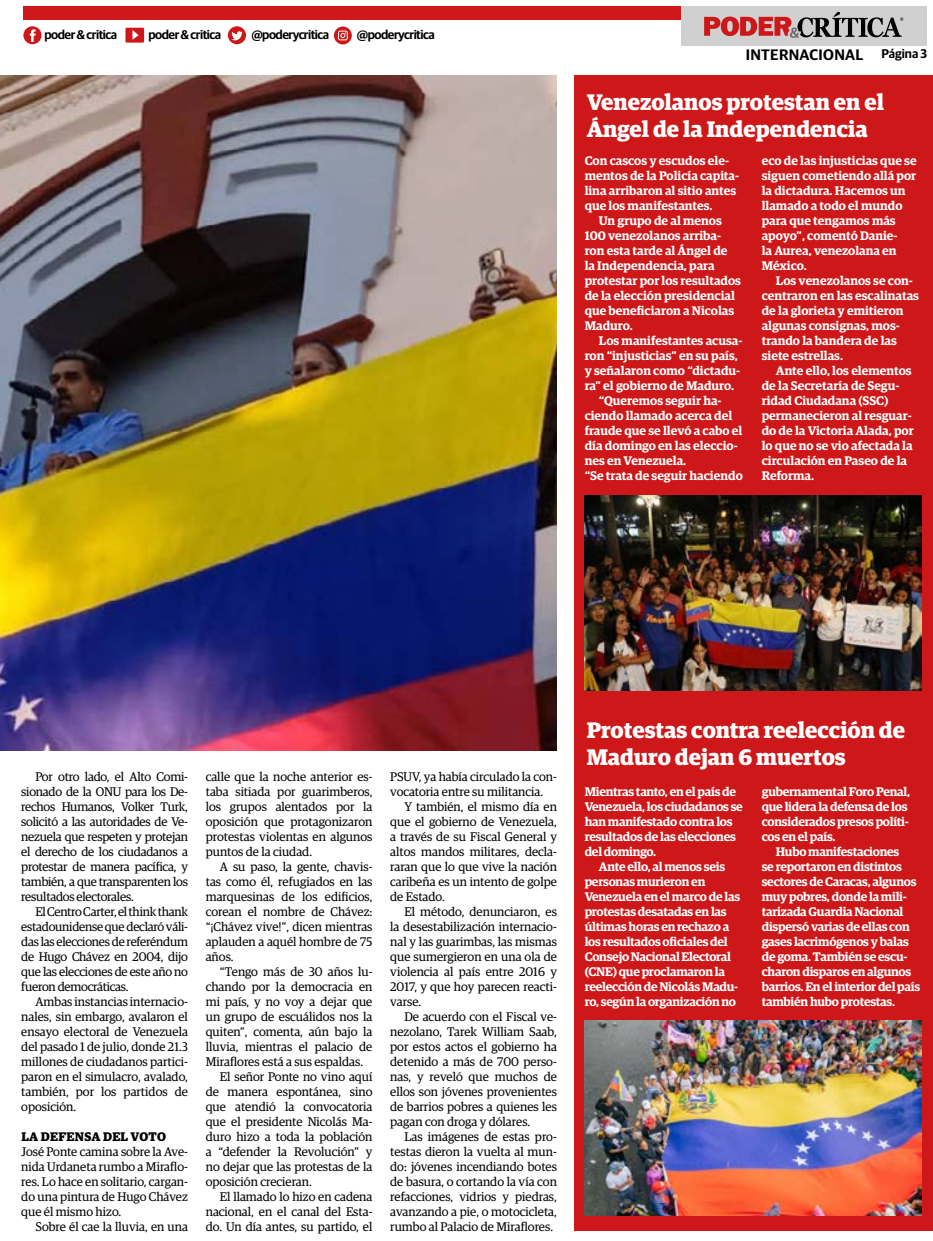
<style>
.page{position:relative;width:933px;height:1241px;background:#fff}
.page>*{position:absolute;margin:0;border:0;box-sizing:border-box;transform-origin:0 0}
.t1{font:700 22.5px/27px "Guardian Egyp";color:#fff}
.t2{font:600 15.25px "Guardian Sans";letter-spacing:.02em;color:#000}
.t3{font:600 12.62px "Guardian Sans";letter-spacing:-.04em;color:#000}
.t4{font:12.5px/15px "Guardian Egyp";color:#000;text-align:justify}
.t5{font:600 12.5px/15px "Guardian Egyp";letter-spacing:-.005em;color:#fff}
.t6{font:700 12.5px "Guardian Egyp";letter-spacing:.02em;color:#000}
.s1{font-size:12.62px}
</style>
<div class="page">
<div style="left:681px;top:6px;width:245px;height:40px;background:#d0d0d0"></div>
<div style="left:23px;top:6px;width:658px;height:14px;background:#cd1719"></div>
<svg style="left:704px;top:12px;width:199px;height:26px"></svg>
<div style="left:574px;top:75px;width:359px;height:1155px;background:#cd1719"></div>
<img style="left:584px;top:495px;width:337px;height:195px">
<img style="left:584px;top:1020px;width:337px;height:195px">
<img style="left:0;top:75px;width:557px;height:675px">
<svg style="left:125px;top:28px;width:19px;height:15px"></svg>
<svg style="left:334px;top:27px;width:18px;height:17px"></svg>
<svg style="left:228px;top:26px;width:18px;height:18px"></svg>
<svg style="left:23px;top:26px;width:19px;height:18px"></svg>
<p class="t3" style="left:45px;top:26px;width:74px">poder &amp; critica</p>
<p class="t3" style="left:148px;top:26px;width:74px">poder &amp; critica</p>
<p class="t3" style="left:251px;top:25px;width:79px">@poderycritica</p>
<p class="t3" style="left:357px;top:25px;width:79px">@poderycritica</p>
<p class="t2" style="left:745px;top:44px;width:183px">INTERNACIONAL <span class="s1">Página 3</span></p>
<h1 class="t1" style="left:586px;top:87px;width:299px">Venezolanos protestan en el<br>Ángel de la Independencia</h1>
<p class="t5" style="left:584px;top:152px;width:156px">Con cascos y escudos ele&shy;mentos de la Policía capita&shy;lina arribaron al sitio antes que los manifestantes.</p>
<p class="t5" style="left:584px;top:212px;width:158px;text-indent:14px">Un grupo de al menos<br>100 venezolanos arriba&shy;ron esta tarde al Ángel de<br>la Independencia, para protestar por los resultados de la elección presidencial que beneficiaron a Nicolas<br>Maduro.</p>
<p class="t5" style="left:599px;top:332px;width:145px">Los manifestantes acusa-</p>
<p class="t5" style="left:584px;top:347px;width:155px">ron “injusticias” en su país,</p>
<p class="t5" style="left:584px;top:362px;width:157px">y señalaron como “dictadu-</p>
<p class="t5" style="left:584px;top:377px;width:151px">ra” el gobierno de Maduro.</p>
<p class="t5" style="left:599px;top:392px;width:124px">“Queremos seguir ha-</p>
<p class="t5" style="left:584px;top:407px;width:149px">ciendo llamado acerca del</p>
<p class="t5" style="left:584px;top:422px;width:159px">fraude que se llevó a cabo el</p>
<p class="t5" style="left:584px;top:437px;width:155px">día domingo en las eleccio-</p>
<p class="t5" style="left:584px;top:452px;width:103px">nes en Venezuela.</p>
<p class="t5" style="left:584px;top:467px;width:160px">“Se trata de seguir haciendo</p>
<p class="t5" style="left:761px;top:152px;width:156px">eco de las injusticias que se siguen cometiendo allá por la dictadura. Hacemos un llamado a todo el mundo para que tengamos más apoyo”, comentó Danie-<br>la Aurea, venezolana en<br>México.</p>
<p class="t5" style="left:761px;top:272px;width:159px;text-indent:14px">Los venezolanos se con&shy;centraron en las escalinatas de la glorieta y emitieron algunas consignas, mos&shy;trando la bandera de las siete estrellas.</p>
<p class="t5" style="left:761px;top:362px;width:153px;text-indent:14px">Ante ello, los elementos de la Secretaría de Segu&shy;ridad Ciudadana (SSC) permanecieron al resguar&shy;do de la Victoria Alada, por lo que no se vio afectada la circulación en Paseo de la<br>Reforma.</p>
<p class="t4" style="left:21px;top:767px;width:168px;text-indent:14px">Por otro lado, el Alto Comi&shy;sionado de la ONU para los De&shy;rechos Humanos, Volker Turk, solicitó a las autoridades de Ve&shy;nezuela que respeten y protejan el derecho de los ciudadanos a protestar de manera pacífica, y también, a que transparenten los resultados electorales.</p>
<p class="t4" style="left:21px;top:902px;width:168px;text-indent:14px">El Centro Carter, el think thank estadounidense que declaró váli&shy;das las elecciones de referéndum de Hugo Chávez en 2004, dijo que las elecciones de este año no fueron democráticas.</p>
<p class="t4" style="left:21px;top:992px;width:168px;text-indent:14px">Ambas instancias internacio&shy;nales, sin embargo, avalaron el ensayo electoral de Venezuela del pasado 1 de julio, donde 21.3 millones de ciudadanos partici&shy;paron en el simulacro, avalado, también, por los partidos de oposición.</p>
<p class="t6" style="left:21px;top:1126px;width:146px">LA DEFENSA DEL VOTO</p>
<p class="t4" style="left:21px;top:1142px;width:168px">José Ponte camina sobre la Ave&shy;nida Urdaneta rumbo a Miraflo&shy;res. Lo hace en solitario, cargan&shy;do una pintura de Hugo Chávez que él mismo hizo.</p>
<p class="t4" style="left:35px;top:1217px;width:154px">Sobre él cae la lluvia, en una</p>
<p class="t4" style="left:206px;top:767px;width:168px">calle que la noche anterior es&shy;taba sitiada por guarimberos, los grupos alentados por la oposición que protagonizaron protestas violentas en algunos puntos de la ciudad.</p>
<p class="t4" style="left:206px;top:857px;width:168px;text-indent:14px">A su paso, la gente, chavis&shy;tas como él, refugiados en las marquesinas de los edificios, corean el nombre de Chávez: “¡Chávez vive!”, dicen mientras aplauden a aquél hombre de 75 años.</p>
<p class="t4" style="left:220px;top:962px;width:154px">“Tengo más de 30 años lu-</p>
<p class="t4" style="left:206px;top:977px;width:168px">chando por la democracia en</p>
<p class="t4" style="left:206px;top:992px;width:168px">mi país, y no voy a dejar que</p>
<p class="t4" style="left:206px;top:1007px;width:168px">un grupo de escuálidos nos la</p>
<p class="t4" style="left:206px;top:1022px;width:168px">quiten”, comenta, aún bajo la</p>
<p class="t4" style="left:206px;top:1037px;width:168px">lluvia, mientras el palacio de</p>
<p class="t4" style="left:206px;top:1052px;width:159px">Miraflores está a sus espaldas.</p>
<p class="t4" style="left:220px;top:1067px;width:154px">El señor Ponte no vino aquí</p>
<p class="t4" style="left:206px;top:1082px;width:168px">de manera espontánea, sino</p>
<p class="t4" style="left:206px;top:1097px;width:168px">que atendió la convocatoria</p>
<p class="t4" style="left:206px;top:1112px;width:168px">que el presidente Nicolás Ma-</p>
<p class="t4" style="left:206px;top:1127px;width:168px">duro hizo a toda la población</p>
<p class="t4" style="left:206px;top:1142px;width:168px">a “defender la Revolución” y</p>
<p class="t4" style="left:206px;top:1157px;width:168px">no dejar que las protestas de la</p>
<p class="t4" style="left:206px;top:1172px;width:108px">oposición crecieran.</p>
<p class="t4" style="left:220px;top:1187px;width:154px">El llamado lo hizo en cadena</p>
<p class="t4" style="left:206px;top:1202px;width:168px">nacional, en el canal del Esta-</p>
<p class="t4" style="left:206px;top:1217px;width:168px">do. Un día antes, su partido, el</p>
<p class="t4" style="left:390px;top:767px;width:168px">PSUV, ya había circulado la con&shy;vocatoria entre su militancia.</p>
<p class="t4" style="left:390px;top:797px;width:168px;text-indent:14px">Y también, el mismo día en que el gobierno de Venezuela, a través de su Fiscal General y altos mandos militares, decla&shy;raran que lo que vive la nación caribeña es un intento de golpe de Estado.</p>
<p class="t4" style="left:390px;top:902px;width:168px;text-indent:14px">El método, denunciaron, es la desestabilización internacio&shy;nal y las guarimbas, las mismas que sumergieron en una ola de violencia al país entre 2016 y 2017, y que hoy parecen reacti&shy;varse.</p>
<p class="t4" style="left:390px;top:1007px;width:168px;text-indent:14px">De acuerdo con el Fiscal ve&shy;nezolano, Tarek William Saab, por estos actos el gobierno ha detenido a más de 700 perso&shy;nas, y reveló que muchos de ellos son jóvenes provenientes de barrios pobres a quienes les pagan con droga y dólares.</p>
<p class="t4" style="left:390px;top:1127px;width:168px;text-indent:14px">Las imágenes de estas pro&shy;testas dieron la vuelta al mun&shy;do: jóvenes incendiando botes de basura, o cortando la vía con refacciones, vidrios y piedras, avanzando a pie, o motocicleta, rumbo al Palacio de Miraflores.</p>
<h1 class="t1" style="left:586px;top:714px;width:320px">Protestas contra reelección de<br>Maduro dejan 6 muertos</h1>
<p class="t5" style="left:584px;top:782px;width:160px">Mientras tanto, en el país de<br>Venezuela, los ciudadanos se han manifestado contra los resultados de las elecciones del domingo.</p>
<p class="t5" style="left:584px;top:857px;width:157px;text-indent:14px">Ante ello, al menos seis personas murieron en<br>Venezuela en el marco de las protestas desatadas en las últimas horas en rechazo a los resultados oficiales del<br>Consejo Nacional Electoral (CNE) que proclamaron la reelección de Nicolás Madu&shy;ro, según la organización no</p>
<p class="t5" style="left:761px;top:782px;width:150px">gubernamental Foro Penal, que lidera la defensa de los considerados presos políti&shy;cos en el país.</p>
<p class="t5" style="left:761px;top:842px;width:160px;text-indent:14px">Hubo manifestaciones<br>se reportaron en distintos sectores de Caracas, algunos muy pobres, donde la mili&shy;tarizada Guardia Nacional dispersó varias de ellas con gases lacrimógenos y balas de goma. También se escu&shy;charon disparos en algunos barrios. En el interior del país también hubo protestas.</p>
</div>
